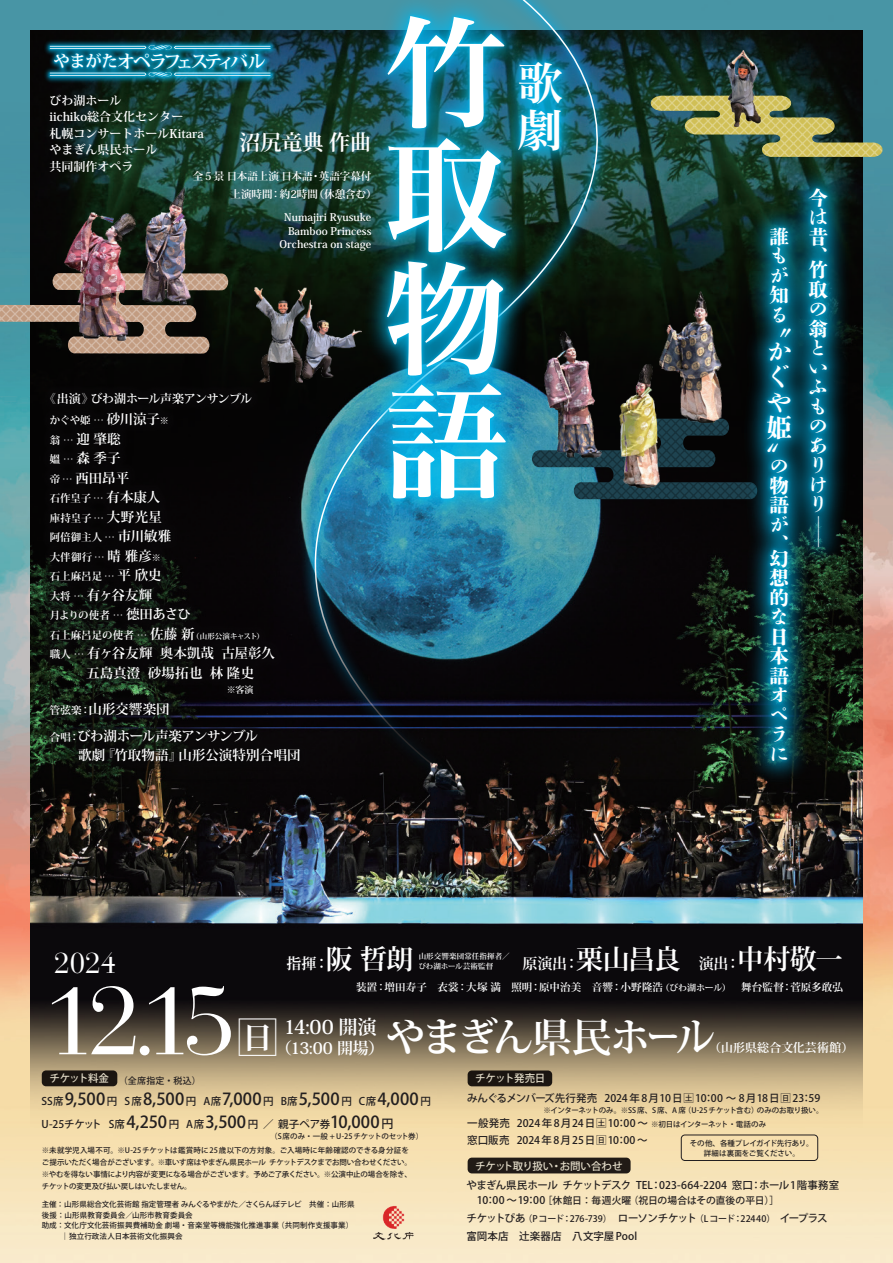
<style>
.page{position:relative;width:893px;height:1263px;background:#fff}
.page>*{position:absolute;margin:0;border:0;box-sizing:border-box;transform-origin:0 0}
.t1{font:123px/123px "Hira Min Pro W6";color:#fff;text-align:justify}
.t2{font:96.15px "Bauer Bodoni";color:#fff}
.t3{font:45px/46.8px "Hira Min Pro W6";color:#fff}
.t4{font:700 40.05px "Koz Min Pro";letter-spacing:-.075em;color:#fff}
.t5{font:28.8px "Bauer Bodoni";color:#fff}
.t6{font:700 27px "Koz Min Pro";letter-spacing:-.035em;color:#fff}
.t7{font:800 25.5px/25.5px "DNP Shuei N Shogo Min Std";color:#fff;text-align:justify}
.t8{font:700 21px "Koz Min Pro";color:#fff}
.t9{font:800 19.5px/19.5px "DNP Shuei N Shogo Min Std";color:#fff}
.t10{font:800 19.5px "DNP Shuei N Shogo Min Std";color:#fff;scale:1.7 1}
.t11{font:700 19.2px "Koz Min Pro";color:#fff}
.t12{font:700 17.85px "Koz Min Pro";letter-spacing:-.19em;color:#fff}
.t13{font:500 16.5px "Koz Go Pro";letter-spacing:.015em;color:#231f20}
.t14{font:700 16.05px "Koz Min Pro";color:#fff}
.t15{font:700 15px "Koz Min Pro";color:#fff}
.t16{font:700 13.5px/19.5px "Koz Min Pro";color:#fff}
.t17{font:700 13.5px/27px "Koz Min Pro";letter-spacing:-.025em;color:#fff}
.t18{font:700 12px/16.5px "Koz Min Pro";color:#fff}
.t19{font:700 12px "Koz Min Pro";letter-spacing:-.03em;color:#fff}
.t20{font:700 10.5px/19.5px "Koz Min Pro";color:#fff}
.t21{font:500 10.5px "Koz Go Pro";letter-spacing:.005em;color:#231f20}
.t22{font:500 10.5px/16.5px "Koz Go Pro";letter-spacing:.025em;color:#231f20}
.t23{font:500 10.5px "Koz Go Pro";letter-spacing:-.01em;color:#e4ddc9}
.t24{font:500 10.5px "Koz Go Pro";letter-spacing:-.035em;color:#e4ddc9}
.t25{font:500 9.75px "Koz Go Pro";letter-spacing:.01em;color:#231f20}
.t26{font:500 9px "Koz Go Pro";letter-spacing:-.01em;color:#231f20}
.t27{font:500 9px "Koz Go Pro";letter-spacing:.01em;color:#231f20}
.t28{font:700 9px "Koz Min Pro";color:#fff}
.t29{font:500 7.5px/12px "Koz Go Pro";letter-spacing:-.005em;color:#231f20}
.t30{font:500 7.5px/10.5px "Koz Go Pro";letter-spacing:.015em;color:#231f20}
.t31{font:500 7.5px "Koz Go Pro";letter-spacing:-.04em;color:#231f20}
.t32{font:700 7.5px "Koz Min Pro";letter-spacing:-.01em;color:#fff}
.t33{font:700 7.5px/10.5px "Koz Min Pro";letter-spacing:.01em;color:#fff}
.s1{font-size:16.35px}
.s2{font-size:13.5px}
.s3{font-size:9px}
.s4{font-size:10.5px}
.s5{font-size:27px}
.s6{font-size:15px}
.s7{font-size:41.7px}
.s8{font-size:16.5px}
.s9{font-size:12px}
.s10{font-size:7.5px}
</style>
<div class="page">
<img style="left:0;top:0;width:893px;height:1263px">
<h3 class="t12" style="left:54px;top:48px;width:214px"><span class="s1">やまがた</span>オペラフェスティバル</h3>
<h3 class="t18" style="left:50px;top:92px;width:156px">びわ湖ホール<br>iichiko総合文化センター<br>札幌コンサートホールKitaraやまぎん県民ホール<br>共同制作オペラ</h3>
<h3 class="t8" style="left:239px;top:127px;width:133px">沼尻竜典 作曲</h3>
<h3 class="t20" style="left:231px;top:166px;width:148px;line-height:18.5px;text-indent:-38px">全５景 日本語上演 日本語・英語字幕付上演時間：約2時間（休憩含む）</h3>
<h3 class="t20" style="left:269px;top:210px;width:104px;line-height:13.5px;text-align:right">Numajiri Ryusuke　Bamboo Princess　Orchestra on stage</h3>
<h3 class="t19" style="left:44px;top:390px;width:210px">《出演》びわ湖ホール声楽アンサンブル</h3>
<h3 class="t20" style="left:50px;top:410px;width:120px">かぐや姫 … <span class="s2">砂川涼子</span><span class="s3">※</span></h3>
<h3 class="t16" style="left:50px;top:428px;width:81px"><span class="s4">翁 …</span> 迎 肇聡<span class="s4">媼 …</span> 森 季子<span class="s4">帝 …</span> 西田昂平</h3>
<h3 class="t20" style="left:50px;top:488px;width:123px">石作皇子 … <span class="s2">有本康人</span>庫持皇子 … <span class="s2">大野光星</span>阿倍御主人 … <span class="s2">市川敏雅</span>大伴御行 … <span class="s2">晴 雅彦</span><span class="s3">※</span>石上麻呂足 … <span class="s2">平 欣史</span></h3>
<h3 class="t16" style="left:50px;top:584px;width:104px"><span class="s4">大将 …</span> 有ヶ谷友輝</h3>
<h3 class="t20" style="left:50px;top:605px;width:143px">月よりの使者 … <span class="s2">德田あさひ</span></h3>
<p class="t32" style="left:50px;top:631px;width:216px"><span class="s4">石上麻呂足の使者 …</span> <span class="s2">佐藤 新</span>（山形公演キャスト）</p>
<h3 class="t16" style="left:86px;top:643px;width:190px;text-indent:-36px"><span class="s4">職人 …</span> 有ヶ谷友輝 奥本凱哉 古屋彰久五島真澄 砂場拓也 林 隆史</h3>
<p class="t28" style="left:227px;top:683px;width:28px">※客演</p>
<h3 class="t17" style="left:50px;top:695px;width:210px"><span class="s4">管弦楽：</span>山形交響楽団<br><span class="s4">合唱：</span>びわ湖ホール声楽アンサンブル</h3>
<h3 class="t16" style="left:50px;top:745px;width:252px"><span class="s4">　　　</span>歌劇『竹取物語』山形公演特別合唱団</h3>
<h1 class="t1" style="left:384px;top:3px;width:124px">竹取物語</h1>
<h3 class="t3" style="left:517px;top:56px;width:46px">歌劇</h3>
<h3 class="t9" style="left:769px;top:226px;width:21px">誰もが知る</h3>
<h3 class="t7" style="left:766px;top:312px;width:26px">〝かぐや姫</h3>
<h3 class="t7" style="left:766px;top:442px;width:22px">〞<sub>の</sub></h3>
<h3 class="t9" style="left:769px;top:475px;width:21px;text-align:justify">物語が、</h3>
<h3 class="t9" style="left:769px;top:548px;width:21px">幻想的な日本語オペラに</h3>
<h3 class="t9" style="left:808px;top:187px;width:21px;text-align:justify">今は昔、</h3>
<h3 class="t9" style="left:808px;top:260px;width:21px">竹取の翁といふものありけり</h3>
<h3 class="t10" style="left:832px;top:515px;width:21px;rotate:90deg">―</h3>
<h3 class="t5" style="left:54px;top:945px;width:64px">2024</h3>
<h2 class="t2" style="left:44px;top:964px;width:194px">12.15</h2>
<h3 class="t15" style="left:286px;top:953px;width:129px">指揮：<span class="s5">阪 哲朗</span></h3>
<p class="t33" style="left:419px;top:950px;width:93px">山形交響楽団常任指揮者／びわ湖ホール芸術監督</p>
<h3 class="t6" style="left:523px;top:940px;width:322px"><span class="s6">原演出：</span>栗山昌良 <span class="s6">演出：</span>中村敬一</h3>
<h3 class="t20" style="left:356px;top:977px;width:488px">装置：増田寿子　衣裳：大塚 満　照明：原中治美　音響：小野隆浩<span class="s3">（びわ湖ホール）</span>　舞台監督：菅原多敢弘</h3>
<h3 class="t11" style="left:237px;top:1013px;width:141px"><span class="s7">日</span> 14:00 開演</h3>
<h3 class="t14" style="left:276px;top:1036px;width:110px">（13:00 開場）</h3>
<h3 class="t4" style="left:386px;top:1008px;width:331px">やまぎん県民ホール</h3>
<h3 class="t18" style="left:709px;top:1039px;width:146px">（山形県総合文化芸術館）</h3>
<h3 class="t24" style="left:49px;top:1072px;width:61px">チケット料金</h3>
<h3 class="t13" style="left:42px;top:1089px;width:391px"><span class="s4">SS席</span>9,500<span class="s4">円 S 席</span>8,500<span class="s4">円 A席</span>7,000<span class="s4">円 B席</span>5,500<span class="s4">円 C席</span>4,000<span class="s4">円</span></h3>
<h3 class="t21" style="left:42px;top:1117px;width:353px">U-25チケット S席<span class="s8">4,250</span>円 A席<span class="s8">3,500</span>円 ／ 親子ペア券<span class="s8">10,000</span><span class="s9">円</span></h3>
<p class="t29" style="left:270px;top:1131px;width:155px">（S 席のみ・一般 + U-25チケットのセット券）</p>
<p class="t27" style="left:119px;top:1075px;width:83px">（全席指定・税込）</p>
<p class="t29" style="left:42px;top:1145px;width:372px">※未就学児入場不可。※U-25チケットは鑑賞時に25歳以下の方対象。ご入場時に年齢確認のできる身分証をご提示いただく場合がございます。※車いす席はやまぎん県民ホール チケットデスクまでお問い合わせください。※やむを得ない事情により内容が変更になる場合がございます。予めご了承ください。※公演中止の場合を除き、チケットの変更及び払い戻しはいたしません。</p>
<p class="t30" style="left:42px;top:1199px;width:314px">主催：山形県総合文化芸術館 指定管理者 みんぐるやまがた／さくらんぼテレビ　共催：山形県後援：山形県教育委員会／山形市教育委員会<br>助成：文化庁文化芸術振興費補助金 劇場・音楽堂等機能強化推進事業（共同制作支援事業）　　 ｜独立行政法人日本芸術文化振興会</p>
<h3 class="t24" style="left:475px;top:1072px;width:72px">チケット発売日</h3>
<h3 class="t21" style="left:467px;top:1091px;width:354px">みんぐるメンバーズ先行発売 2024 年 8月10日土10：00 ～ 8月18日日23：59</h3>
<p class="t31" style="left:543px;top:1105px;width:282px">※インターネットのみ。※SS 席、S 席、A 席（U-25チケット含む）のみのお取り扱い。</p>
<h3 class="t22" style="left:467px;top:1116px;width:300px">一般発売 2024 年 8月24日土10：00 ～ <span class="s10">※初日はインターネット・電話のみ</span>窓口販売 2024 年 8月25日日10：00 ～</h3>
<h3 class="t23" style="left:475px;top:1159px;width:149px">チケット取り扱い・お問い合わせ</h3>
<h3 class="t21" style="left:466px;top:1178px;width:374px">やまぎん県民ホール チケットデスク TEL：023-664-2204 窓口：ホール1階事務室</h3>
<h3 class="t25" style="left:466px;top:1194px;width:314px"><span class="s4">　10：00 ～19：00</span>［休館日：毎週火曜（祝日の場合はその直後の平日）］</h3>
<p class="t26" style="left:466px;top:1213px;width:363px"><span class="s4">チケットぴあ</span>（Pコード：276-739）<span class="s4">　ローソンチケット</span>（L コード：22440）　<span class="s4">イープラス</span></p>
<h3 class="t21" style="left:466px;top:1229px;width:173px">富岡本店　辻楽器店　八文字屋 Pool</h3>
<p class="t29" style="left:690px;top:1138px;width:125px;line-height:9.8px;text-align:center">その他、各種プレイガイド先行あり。詳細は裏面をご覧ください。</p>
</div>
